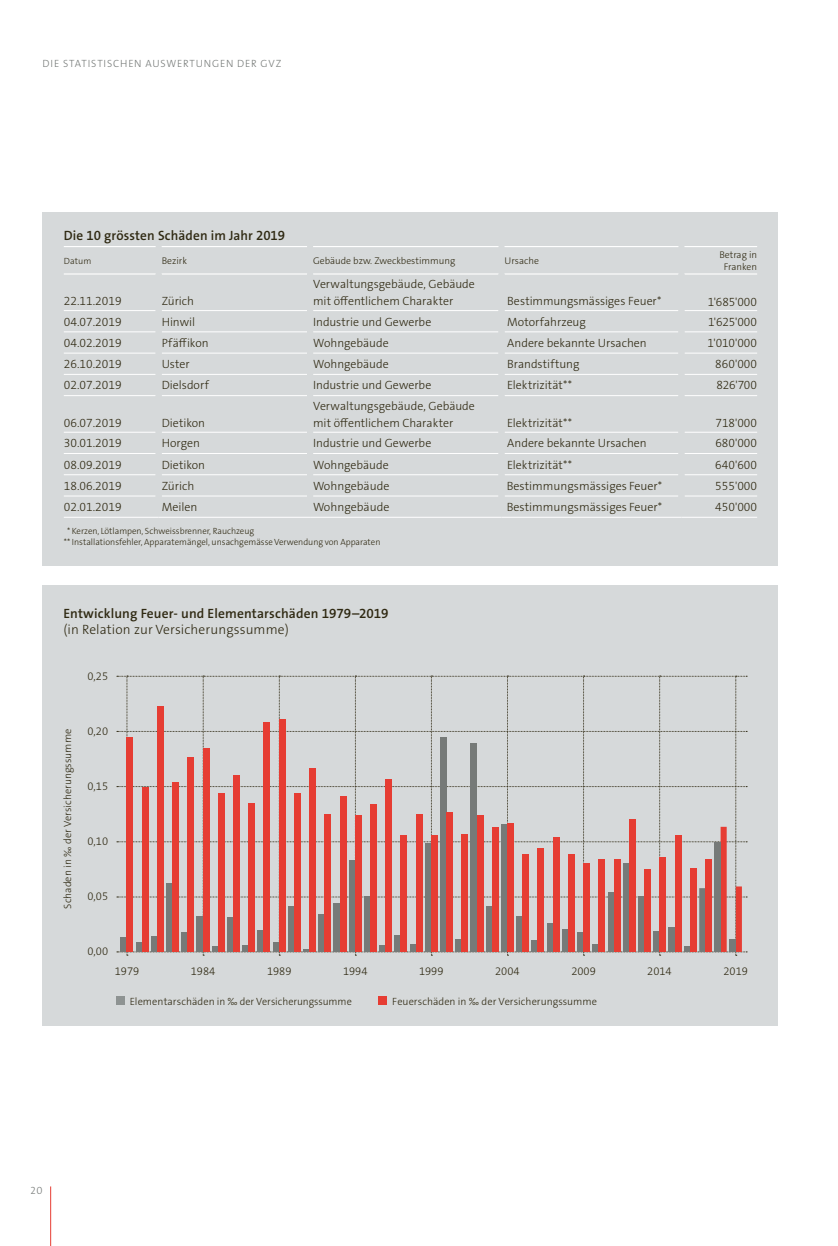
<style>
.page{position:relative;width:838px;height:1246px;background:#fff}
.page>*{position:absolute;margin:0;border:0;box-sizing:border-box;transform-origin:0 0}
.t1{font:13.5px "The Sans LP6 Se Bld";letter-spacing:.01em;color:#2f2912}
.t2{font:13.5px "The Sans LP3 Lig";letter-spacing:.01em;color:#2f2912}
.t3{font:12px/16.6px "The Sans LP3 Lig";color:#2f2912}
.t4{font:11.1px "The Sans LP3 Lig";color:#2f2912}
.t5{font:10.5px "The Sans LP3 Lig";letter-spacing:.005em;color:#2f2912}
.t6{font:10.5px "The Sans LP3 Lig";letter-spacing:.08em;color:#767a78}
.t7{font:9.75px/11.7px "The Sans LP3 Lig";color:#2f2912;text-align:center}
.t8{font:9px/10.5px "The Sans LP3 Lig";color:#2f2912}
</style>
<div class="page">
<hr style="left:50px;top:1186px;width:1px;height:60px;background:#e63d33">
<div style="left:43px;top:213px;width:735px;height:353px;background:#d6d9da"></div>
<hr style="left:64px;top:246px;width:92px;height:1px;background:#fff">
<hr style="left:162px;top:246px;width:145px;height:1px;background:#fff">
<hr style="left:313px;top:246px;width:185px;height:1px;background:#fff">
<hr style="left:504px;top:246px;width:174px;height:1px;background:#fff">
<hr style="left:684px;top:246px;width:73px;height:1px;background:#fff">
<hr style="left:64px;top:273px;width:92px;height:2px;background:#fff">
<hr style="left:162px;top:273px;width:145px;height:2px;background:#fff">
<hr style="left:313px;top:273px;width:185px;height:2px;background:#fff">
<hr style="left:504px;top:273px;width:174px;height:2px;background:#fff">
<hr style="left:684px;top:273px;width:73px;height:2px;background:#fff">
<hr style="left:64px;top:310px;width:92px;height:1px;background:#fff">
<hr style="left:162px;top:310px;width:145px;height:1px;background:#fff">
<hr style="left:313px;top:310px;width:185px;height:1px;background:#fff">
<hr style="left:504px;top:310px;width:174px;height:1px;background:#fff">
<hr style="left:684px;top:310px;width:73px;height:1px;background:#fff">
<hr style="left:64px;top:332px;width:92px;height:1px;background:#fff">
<hr style="left:162px;top:332px;width:145px;height:1px;background:#fff">
<hr style="left:313px;top:332px;width:185px;height:1px;background:#fff">
<hr style="left:504px;top:332px;width:174px;height:1px;background:#fff">
<hr style="left:684px;top:332px;width:73px;height:1px;background:#fff">
<hr style="left:64px;top:353px;width:92px;height:1px;background:#fff">
<hr style="left:162px;top:353px;width:145px;height:1px;background:#fff">
<hr style="left:313px;top:353px;width:185px;height:1px;background:#fff">
<hr style="left:504px;top:353px;width:174px;height:1px;background:#fff">
<hr style="left:684px;top:353px;width:73px;height:1px;background:#fff">
<hr style="left:64px;top:374px;width:92px;height:1px;background:#fff">
<hr style="left:162px;top:374px;width:145px;height:1px;background:#fff">
<hr style="left:313px;top:374px;width:185px;height:1px;background:#fff">
<hr style="left:504px;top:374px;width:174px;height:1px;background:#fff">
<hr style="left:684px;top:374px;width:73px;height:1px;background:#fff">
<hr style="left:64px;top:395px;width:92px;height:1px;background:#fff">
<hr style="left:162px;top:395px;width:145px;height:1px;background:#fff">
<hr style="left:313px;top:395px;width:185px;height:1px;background:#fff">
<hr style="left:504px;top:395px;width:174px;height:1px;background:#fff">
<hr style="left:684px;top:395px;width:73px;height:1px;background:#fff">
<hr style="left:64px;top:432px;width:92px;height:1px;background:#fff">
<hr style="left:162px;top:432px;width:145px;height:1px;background:#fff">
<hr style="left:313px;top:432px;width:185px;height:1px;background:#fff">
<hr style="left:504px;top:432px;width:174px;height:1px;background:#fff">
<hr style="left:684px;top:432px;width:73px;height:1px;background:#fff">
<hr style="left:64px;top:453px;width:92px;height:1px;background:#fff">
<hr style="left:162px;top:453px;width:145px;height:1px;background:#fff">
<hr style="left:313px;top:453px;width:185px;height:1px;background:#fff">
<hr style="left:504px;top:453px;width:174px;height:1px;background:#fff">
<hr style="left:684px;top:453px;width:73px;height:1px;background:#fff">
<hr style="left:64px;top:474px;width:92px;height:1px;background:#fff">
<hr style="left:162px;top:474px;width:145px;height:1px;background:#fff">
<hr style="left:313px;top:474px;width:185px;height:1px;background:#fff">
<hr style="left:504px;top:474px;width:174px;height:1px;background:#fff">
<hr style="left:684px;top:474px;width:73px;height:1px;background:#fff">
<hr style="left:64px;top:496px;width:92px;height:1px;background:#fff">
<hr style="left:162px;top:496px;width:145px;height:1px;background:#fff">
<hr style="left:313px;top:496px;width:185px;height:1px;background:#fff">
<hr style="left:504px;top:496px;width:174px;height:1px;background:#fff">
<hr style="left:684px;top:496px;width:73px;height:1px;background:#fff">
<hr style="left:64px;top:517px;width:95px;height:1px;background:#fff">
<hr style="left:159px;top:517px;width:151px;height:1px;background:#fff">
<hr style="left:310px;top:517px;width:191px;height:1px;background:#fff">
<hr style="left:501px;top:517px;width:180px;height:1px;background:#fff">
<hr style="left:681px;top:517px;width:76px;height:1px;background:#fff">
<div style="left:43px;top:585px;width:735px;height:441px;background:#d6d9da"></div>
<svg style="left:117px;top:676px;width:630px;height:280px"></svg>
<div style="left:729px;top:940px;width:7px;height:12px;background:#767a78"></div>
<div style="left:116px;top:996px;width:9px;height:8px;background:#8e9392"></div>
<div style="left:378px;top:996px;width:9px;height:8px;background:#e63d33"></div>
<p class="t6" style="left:43px;top:56px;width:240px">DIE STATISTISCHEN AUSWERTUNGEN DER GVZ</p>
<p class="t1" style="left:64px;top:226px;width:223px">Die 10 grössten Schäden im Jahr 2019</p>
<p class="t8" style="left:64px;top:255px;width:29px">Datum</p>
<p class="t7" style="left:162px;top:255px;width:27px">Bezirk</p>
<p class="t7" style="left:313px;top:255px;width:144px">Gebäude bzw. Zweckbestimmung</p>
<p class="t7" style="left:504px;top:255px;width:36px">Ursache</p>
<p class="t7" style="left:719px;top:249px;width:39px">Betrag in<br>Franken</p>
<p class="t3" style="left:64px;top:293px;width:59px">22.11.2019</p>
<p class="t3" style="left:162px;top:293px;width:34px">Zürich</p>
<p class="t3" style="left:313px;top:276px;width:163px">Verwaltungsgebäude, Gebäude mit öffentlichem Charakter</p>
<p class="t3" style="left:507px;top:293px;width:156px">Bestimmungsmässiges Feuer*</p>
<p class="t3" style="left:708px;top:294px;width:51px">1'685'000</p>
<p class="t3" style="left:64px;top:313px;width:59px">04.07.2019</p>
<p class="t3" style="left:162px;top:313px;width:35px">Hinwil</p>
<p class="t3" style="left:313px;top:313px;width:120px">Industrie und Gewerbe</p>
<p class="t3" style="left:507px;top:313px;width:80px">Motorfahrzeug</p>
<p class="t3" style="left:708px;top:313px;width:51px">1'625'000</p>
<p class="t3" style="left:64px;top:335px;width:59px">04.02.2019</p>
<p class="t3" style="left:162px;top:335px;width:49px">Pfäffikon</p>
<p class="t3" style="left:313px;top:335px;width:77px">Wohngebäude</p>
<p class="t3" style="left:507px;top:335px;width:141px">Andere bekannte Ursachen</p>
<p class="t3" style="left:707px;top:335px;width:51px">1'010'000</p>
<p class="t3" style="left:64px;top:356px;width:59px">26.10.2019</p>
<p class="t3" style="left:162px;top:356px;width:30px">Uster</p>
<p class="t3" style="left:313px;top:356px;width:77px">Wohngebäude</p>
<p class="t3" style="left:507px;top:356px;width:74px">Brandstiftung</p>
<p class="t3" style="left:715px;top:356px;width:43px">860'000</p>
<p class="t3" style="left:64px;top:377px;width:59px">02.07.2019</p>
<p class="t3" style="left:162px;top:377px;width:49px">Dielsdorf</p>
<p class="t3" style="left:313px;top:377px;width:120px">Industrie und Gewerbe</p>
<p class="t3" style="left:507px;top:377px;width:66px">Elektrizität**</p>
<p class="t3" style="left:716px;top:377px;width:42px">826'700</p>
<p class="t3" style="left:64px;top:414px;width:59px">06.07.2019</p>
<p class="t3" style="left:162px;top:414px;width:45px">Dietikon</p>
<p class="t3" style="left:313px;top:398px;width:163px">Verwaltungsgebäude, Gebäude mit öffentlichem Charakter</p>
<p class="t3" style="left:507px;top:414px;width:66px">Elektrizität**</p>
<p class="t3" style="left:715px;top:414px;width:43px">718'000</p>
<p class="t3" style="left:64px;top:435px;width:59px">30.01.2019</p>
<p class="t3" style="left:162px;top:435px;width:40px">Horgen</p>
<p class="t3" style="left:313px;top:435px;width:120px">Industrie und Gewerbe</p>
<p class="t3" style="left:507px;top:435px;width:141px">Andere bekannte Ursachen</p>
<p class="t3" style="left:715px;top:435px;width:43px">680'000</p>
<p class="t3" style="left:64px;top:456px;width:59px">08.09.2019</p>
<p class="t3" style="left:162px;top:456px;width:45px">Dietikon</p>
<p class="t3" style="left:313px;top:456px;width:77px">Wohngebäude</p>
<p class="t3" style="left:507px;top:456px;width:66px">Elektrizität**</p>
<p class="t3" style="left:715px;top:456px;width:44px">640'600</p>
<p class="t3" style="left:64px;top:477px;width:59px">18.06.2019</p>
<p class="t3" style="left:162px;top:477px;width:34px">Zürich</p>
<p class="t3" style="left:313px;top:477px;width:78px">Wohngebäude</p>
<p class="t3" style="left:507px;top:477px;width:157px">Bestimmungsmässiges Feuer*</p>
<p class="t3" style="left:715px;top:477px;width:43px">555'000</p>
<p class="t3" style="left:64px;top:499px;width:59px">02.01.2019</p>
<p class="t3" style="left:162px;top:499px;width:37px">Meilen</p>
<p class="t3" style="left:313px;top:499px;width:78px">Wohngebäude</p>
<p class="t3" style="left:507px;top:499px;width:157px">Bestimmungsmässiges Feuer*</p>
<p class="t3" style="left:715px;top:499px;width:43px">450'000</p>
<p class="t8" style="left:64px;top:526px;width:318px;text-indent:3px">* Kerzen, Lötlampen, Schweissbrenner, Rauchzeug<br>** Installationsfehler, Apparatemängel, unsachgemässe Verwendung von Apparaten</p>
<p class="t1" style="left:63px;top:605px;width:327px">Entwicklung Feuer- und Elementarschäden 1979–2019</p>
<p class="t2" style="left:63px;top:621px;width:227px">(in Relation zur Versicherungssumme)</p>
<p class="t4" style="left:87px;top:672px;width:22px">0,25</p>
<p class="t5" style="left:61px;top:909px;width:181px;rotate:-90deg">Schaden in ‰ der Versicherungssumme</p>
<p class="t4" style="left:87px;top:728px;width:22px">0,20</p>
<p class="t4" style="left:87px;top:782px;width:22px">0,15</p>
<p class="t4" style="left:87px;top:837px;width:22px">0,10</p>
<p class="t4" style="left:87px;top:892px;width:22px">0,05</p>
<p class="t4" style="left:87px;top:948px;width:22px">0,00</p>
<p class="t4" style="left:115px;top:967px;width:26px">1979</p>
<p class="t4" style="left:191px;top:967px;width:26px">1984</p>
<p class="t4" style="left:267px;top:967px;width:26px">1989</p>
<p class="t5" style="left:130px;top:994px;width:223px">Elementarschäden in ‰ der Versicherungssumme</p>
<p class="t5" style="left:392px;top:994px;width:206px">Feuerschäden in ‰ der Versicherungssumme</p>
<p class="t4" style="left:343px;top:967px;width:26px">1994</p>
<p class="t4" style="left:419px;top:967px;width:26px">1999</p>
<p class="t4" style="left:495px;top:967px;width:26px">2004</p>
<p class="t4" style="left:571px;top:967px;width:26px">2009</p>
<p class="t4" style="left:647px;top:967px;width:26px">2014</p>
<p class="t4" style="left:723px;top:967px;width:26px">2019</p>
<p class="t6" style="left:31px;top:1183px;width:13px">20</p>
</div>
